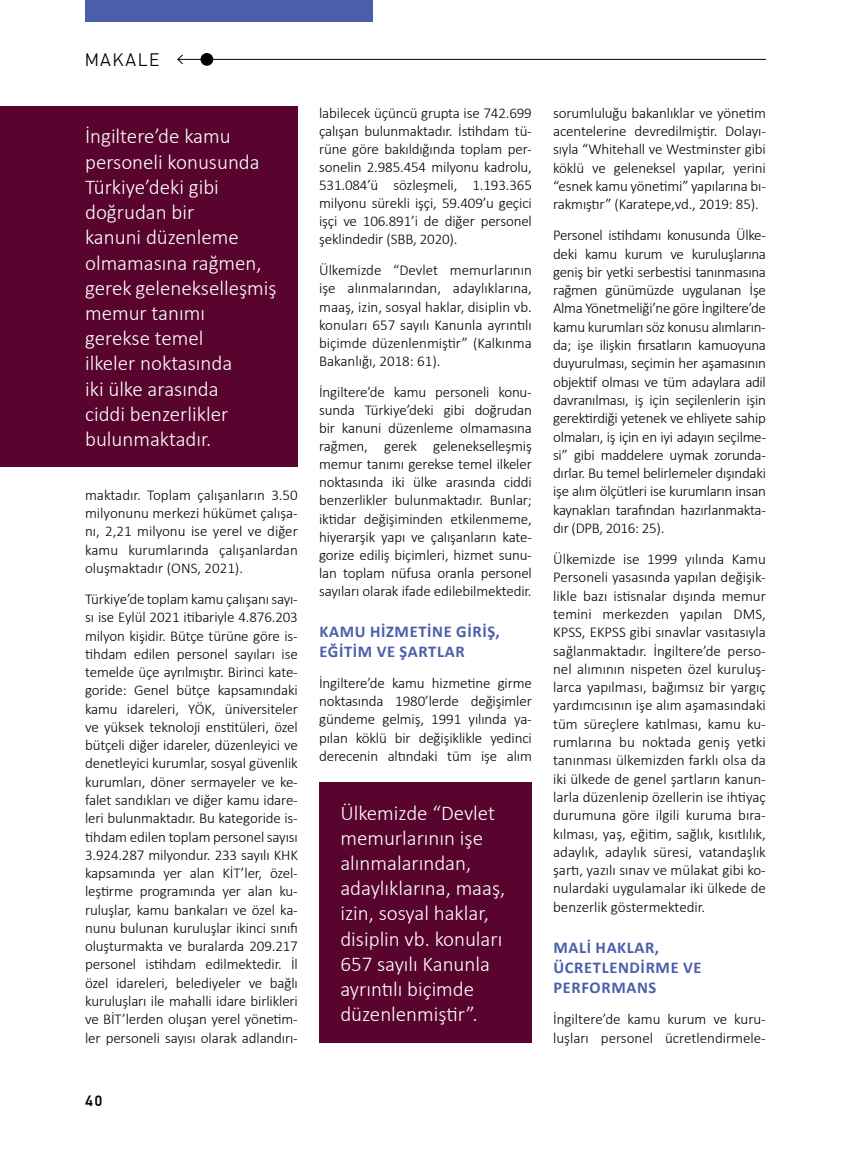
<style>
.page{position:relative;width:851px;height:1149px;background:#fff}
.page>*{position:absolute;margin:0;border:0;box-sizing:border-box;transform-origin:0 0}
.t1{font:300 21px/25.2px "Calibri";color:#fff}
.t2{font:300 18px "PF Din Text Pro";letter-spacing:.1em;color:#000}
.t3{font:700 16.5px/20.1px "Calibri";letter-spacing:.04em;color:#4b5eaa}
.t4{font:300 15px/18.3px "Calibri";letter-spacing:-.01em;color:#000;text-align:justify}
.t5{font:500 15px "PF Din Text Pro";color:#000}
</style>
<div class="page">
<div style="left:200px;top:53px;width:13px;height:13px;background:#000;border-radius:50%"></div>
<hr style="left:178px;top:59px;width:587px;height:1px;background:#000">
<svg style="left:177px;top:54px;width:6px;height:10px"></svg>
<div style="left:85px;top:0;width:288px;height:21px;background:#4b5eaa"></div>
<div style="left:0;top:106px;width:298px;height:361px;background:#59042f"></div>
<div style="left:319px;top:782px;width:212px;height:260px;background:#59042f"></div>
<p class="t2" style="left:85px;top:50px;width:76px">MAKALE</p>
<p class="t1" style="left:85px;top:124px;width:193px">İngiltere’de kamu personeli konusunda<br>Türkiye’deki gibi doğrudan bir<br>kanuni düzenleme olmamasına rağmen, gerek gelenekselleşmiş memur tanımı<br>gerekse temel<br>ilkeler noktasında<br>iki ülke arasında<br>ciddi benzerlikler bulunmaktadır.</p>
<p class="t4" style="left:85px;top:485px;width:214px">maktadır. Toplam çalışanların 3.50 milyonunu merkezi hükümet çalışa&shy;nı, 2,21 milyonu ise yerel ve diğer kamu kurumlarında çalışanlardan oluşmaktadır (ONS, 2021).</p>
<p class="t4" style="left:85px;top:589px;width:214px">Türkiye’de toplam kamu çalışanı sayı&shy;sı ise Eylül 2021 itibariyle 4.876.203 milyon kişidir. Bütçe türüne göre is&shy;tihdam edilen personel sayıları ise temelde üçe ayrılmıştır. Birinci kate&shy;goride: Genel bütçe kapsamındaki kamu idareleri, YÖK, üniversiteler ve yüksek teknoloji enstitüleri, özel bütçeli diğer idareler, düzenleyici ve denetleyici kurumlar, sosyal güvenlik kurumları, döner sermayeler ve ke&shy;falet sandıkları ve diğer kamu idare&shy;leri bulunmaktadır. Bu kategoride is&shy;tihdam edilen toplam personel sayısı 3.924.287 milyondur. 233 sayılı KHK kapsamında yer alan KİT’ler, özel&shy;leştirme programında yer alan ku&shy;ruluşlar, kamu bankaları ve özel ka&shy;nunu bulunan kuruluşlar ikinci sınıfı oluşturmakta ve buralarda 209.217 personel istihdam edilmektedir. İl özel idareleri, belediyeler ve bağlı kuruluşları ile mahalli idare birlikleri ve BİT’lerden oluşan yerel yönetim&shy;ler personeli sayısı olarak adlandırı-</p>
<p class="t5" style="left:85px;top:1091px;width:19px">40</p>
<p class="t4" style="left:319px;top:103px;width:214px">labilecek üçüncü grupta ise 742.699 çalışan bulunmaktadır. İstihdam tü&shy;rüne göre bakıldığında toplam per&shy;sonelin 2.985.454 milyonu kadrolu, 531.084’ü sözleşmeli, 1.193.365 milyonu sürekli işçi, 59.409’u geçici işçi ve 106.891’i de diğer personel şeklindedir (SBB, 2020).</p>
<p class="t4" style="left:319px;top:261px;width:214px">Ülkemizde “Devlet memurlarının işe alınmalarından, adaylıklarına, maaş, izin, sosyal haklar, disiplin vb. konuları 657 sayılı Kanunla ayrıntılı biçimde düzenlenmiştir” (Kalkınma Bakanlığı, 2018: 61).</p>
<p class="t4" style="left:319px;top:382px;width:214px">İngiltere’de kamu personeli konu&shy;sunda Türkiye’deki gibi doğrudan bir kanuni düzenleme olmamasına rağmen, gerek gelenekselleşmiş memur tanımı gerekse temel ilkeler noktasında iki ülke arasında ciddi benzerlikler bulunmaktadır. Bunlar; iktidar değişiminden etkilenmeme, hiyerarşik yapı ve çalışanların kate&shy;gorize ediliş biçimleri, hizmet sunu&shy;lan toplam nüfusa oranla personel sayıları olarak ifade edilebilmektedir.</p>
<p class="t3" style="left:319px;top:621px;width:182px">KAMU HİZMETİNE GİRİŞ,<br>EĞİTİM VE ŞARTLAR</p>
<p class="t4" style="left:319px;top:673px;width:214px">İngiltere’de kamu hizmetine girme noktasında 1980’lerde değişimler gündeme gelmiş, 1991 yılında ya&shy;pılan köklü bir değişiklikle yedinci derecenin altındaki tüm işe alım</p>
<h1 class="t1" style="left:340px;top:799px;width:166px">Ülkemizde “Devlet memurlarının işe alınmalarından, adaylıklarına, maaş, izin, sosyal haklar, disiplin vb. konuları<br>657 sayılı Kanunla ayrıntılı biçimde düzenlenmiştir”.</h1>
<p class="t4" style="left:553px;top:103px;width:214px">sorumluluğu bakanlıklar ve yönetim acentelerine devredilmiştir. Dolayı&shy;sıyla “Whitehall ve Westminster gibi köklü ve geleneksel yapılar, yerini “esnek kamu yönetimi” yapılarına bı&shy;rakmıştır” (Karatepe,vd., 2019: 85).</p>
<p class="t4" style="left:553px;top:226px;width:214px">Personel istihdamı konusunda Ülke&shy;deki kamu kurum ve kuruluşlarına geniş bir yetki serbestisi tanınmasına rağmen günümüzde uygulanan İşe Alma Yönetmeliği’ne göre İngiltere’de kamu kurumları söz konusu alımların&shy;da; işe ilişkin fırsatların kamuoyuna duyurulması, seçimin her aşamasının objektif olması ve tüm adaylara adil davranılması, iş için seçilenlerin işin gerektirdiği yetenek ve ehliyete sahip olmaları, iş için en iyi adayın seçilme&shy;si” gibi maddelere uymak zorunda&shy;dırlar. Bu temel belirlemeler dışındaki işe alım ölçütleri ise kurumların insan kaynakları tarafından hazırlanmakta&shy;dır (DPB, 2016: 25).</p>
<p class="t4" style="left:553px;top:549px;width:214px">Ülkemizde ise 1999 yılında Kamu Personeli yasasında yapılan değişik&shy;likle bazı istisnalar dışında memur temini merkezden yapılan DMS, KPSS, EKPSS gibi sınavlar vasıtasıyla sağlanmaktadır. İngiltere’de perso&shy;nel alımının nispeten özel kuruluş&shy;larca yapılması, bağımsız bir yargıç yardımcısının işe alım aşamasındaki tüm süreçlere katılması, kamu ku&shy;rumlarına bu noktada geniş yetki tanınması ülkemizden farklı olsa da iki ülkede de genel şartların kanun&shy;larla düzenlenip özellerin ise ihtiyaç durumuna göre ilgili kuruma bıra&shy;kılması, yaş, eğitim, sağlık, kısıtlılık, adaylık, adaylık süresi, vatandaşlık şartı, yazılı sınav ve mülakat gibi ko&shy;nulardaki uygulamalar iki ülkede de benzerlik göstermektedir.</p>
<p class="t3" style="left:553px;top:937px;width:150px">MALİ HAKLAR,<br>ÜCRETLENDİRME VE<br>PERFORMANS</p>
<p class="t4" style="left:553px;top:1009px;width:214px">İngiltere’de kamu kurum ve kuru&shy;luşları personel ücretlendirmele-</p>
</div>
